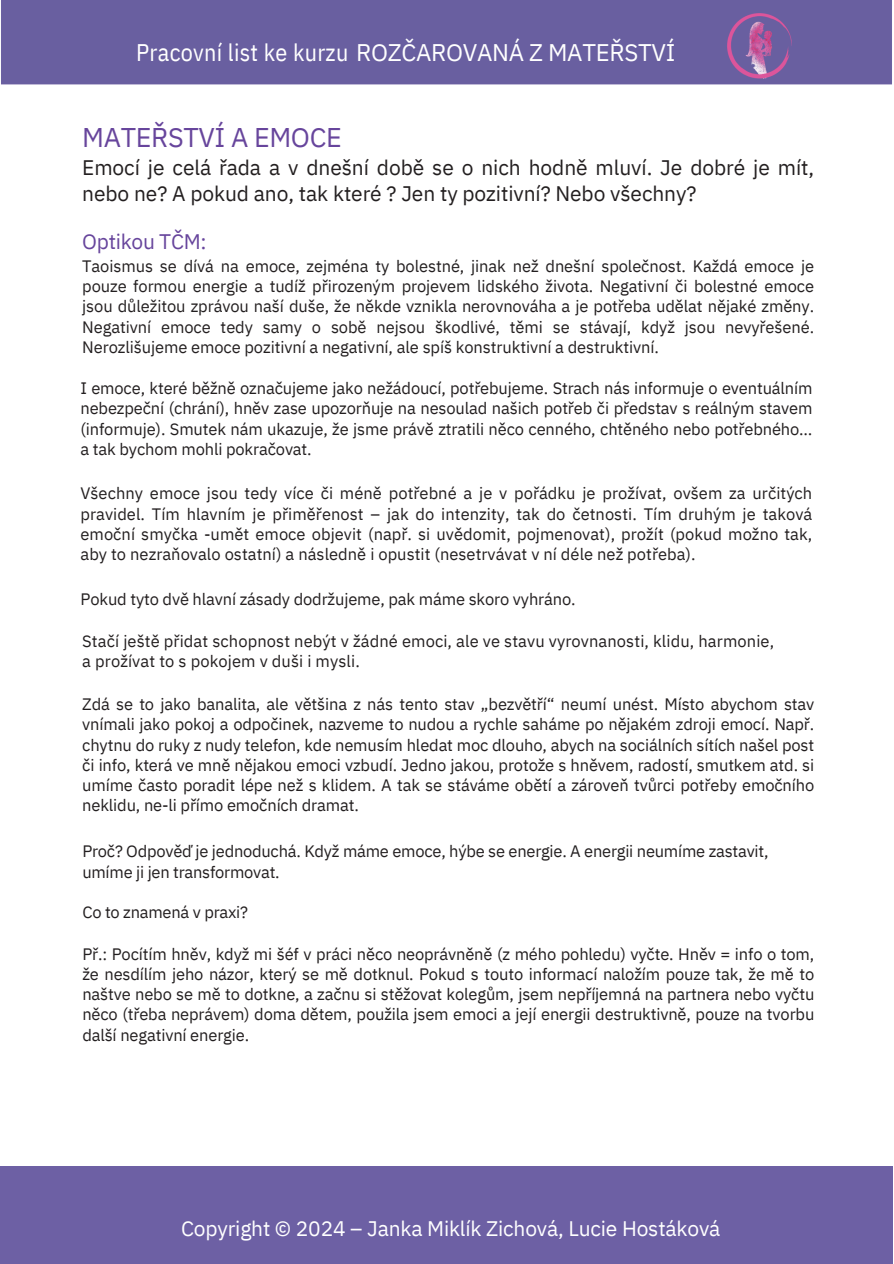
<style>
.page{position:relative;width:894px;height:1264px;background:#fff}
.page>*{position:absolute;margin:0;border:0;box-sizing:border-box;transform-origin:0 0}
.t1{font:27px "IBM Plex Sans";letter-spacing:-.015em;color:#67459c}
.t2{font:24px "IBM Plex Sans";letter-spacing:-.015em;color:#fff}
.t3{font:21px/25.8px "IBM Plex Sans";letter-spacing:-.005em;color:#231f20}
.t4{font:21px "IBM Plex Sans";letter-spacing:-.01em;color:#fff}
.t5{font:21px "IBM Plex Sans";letter-spacing:-.015em;color:#67459c}
.t6{font:16.5px/20.2px "IBM Plex Sans";letter-spacing:-.01em;color:#231f20;text-align:justify}
.s1{font-family:"IBM Plex Sans Cond"}
</style>
<div class="page">
<div style="left:0;top:1165px;width:892px;height:98px;background:#6d60a4"></div>
<div style="left:1px;top:0;width:891px;height:85px;background:#695fa0"></div>
<h1 class="t2" style="left:136px;top:36px;width:540px"><span class="s1">Pracovní list ke kurzu</span> ROZČAROVANÁ Z MATEŘSTVÍ</h1>
<p class="t1" style="left:82px;top:119px;width:261px">MATEŘSTVÍ A EMOCE</p>
<p class="t3" style="left:82px;top:154px;width:733px">Emocí je celá řada a v dnešní době se o nich hodně mluví. Je dobré je mít, nebo ne? A pokud ano, tak které ? Jen ty pozitivní? Nebo všechny?</p>
<p class="t5" style="left:82px;top:228px;width:126px">Optikou TČM:</p>
<p class="t6" style="left:82px;top:256px;width:733px">Taoismus se dívá na emoce, zejména ty bolestné, jinak než dnešní společnost. Každá emoce je pouze formou energie a tudíž přirozeným projevem lidského života. Negativní či bolestné emoce jsou důležitou zprávou naší duše, že někde vznikla nerovnováha a je potřeba udělat nějaké změny.<br>Negativní emoce tedy samy o sobě nejsou škodlivé, těmi se stávají, když jsou nevyřešené.<br>Nerozlišujeme emoce pozitivní a negativní, ale spíš konstruktivní a destruktivní.</p>
<p class="t6" style="left:80px;top:378px;width:733px">I emoce, které běžně označujeme jako nežádoucí, potřebujeme. Strach nás informuje o eventuálním nebezpeční (chrání), hněv zase upozorňuje na nesoulad našich potřeb či představ s reálným stavem (informuje). Smutek nám ukazuje, že jsme právě ztratili něco cenného, chtěného nebo potřebného… a tak bychom mohli pokračovat.</p>
<h3 class="t6" style="left:80px;top:483px;width:733px">Všechny emoce jsou tedy více či méně potřebné a je v pořádku je prožívat, ovšem za určitých pravidel. Tím hlavním je přiměřenost – jak do intenzity, tak do četnosti. Tím druhým je taková emoční smyčka -umět emoce objevit (např. si uvědomit, pojmenovat), prožít (pokud možno tak, aby to nezraňovalo ostatní) a následně i opustit (nesetrvávat v ní déle než potřeba).</h3>
<p class="t6" style="left:80px;top:588px;width:496px">Pokud tyto dvě hlavní zásady dodržujeme, pak máme skoro vyhráno.</p>
<p class="t6" style="left:82px;top:630px;width:693px">Stačí ještě přidat schopnost nebýt v žádné emoci, ale ve stavu vyrovnanosti, klidu, harmonie, a prožívat to s pokojem v duši i mysli.</p>
<p class="t6" style="left:82px;top:693px;width:733px">Zdá se to jako banalita, ale většina z nás tento stav „bezvětří“ neumí unést. Místo abychom stav vnímali jako pokoj a odpočinek, nazveme to nudou a rychle saháme po nějakém zdroji emocí. Např. chytnu do ruky z nudy telefon, kde nemusím hledat moc dlouho, abych na sociálních sítích našel post či info, která ve mně nějakou emoci vzbudí. Jedno jakou, protože s hněvem, radostí, smutkem atd. si umíme často poradit lépe než s klidem. A tak se stáváme obětí a zároveň tvůrci potřeby emočního neklidu, ne-li přímo emočních dramat.</p>
<p class="t6" style="left:82px;top:841px;width:687px">Proč? Odpověď je jednoduchá. Když máme emoce, hýbe se energie. A energii neumíme zastavit, umíme ji jen transformovat.</p>
<p class="t6" style="left:82px;top:901px;width:167px">Co to znamená v praxi?</p>
<p class="t6" style="left:82px;top:943px;width:733px">Př.: Pocítím hněv, když mi šéf v práci něco neoprávněně (z mého pohledu) vyčte. Hněv = info o tom, že nesdílím jeho názor, který se mě dotknul. Pokud s touto informací naložím pouze tak, že mě to naštve nebo se mě to dotkne, a začnu si stěžovat kolegům, jsem nepříjemná na partnera nebo vyčtu něco (třeba neprávem) doma dětem, použila jsem emoci a její energii destruktivně, pouze na tvorbu další negativní energie.</p>
<h3 class="t4" style="left:181px;top:1214px;width:540px">Copyright © 2024 – Janka Miklík Zichová, Lucie Hostáková</h3>
</div>
